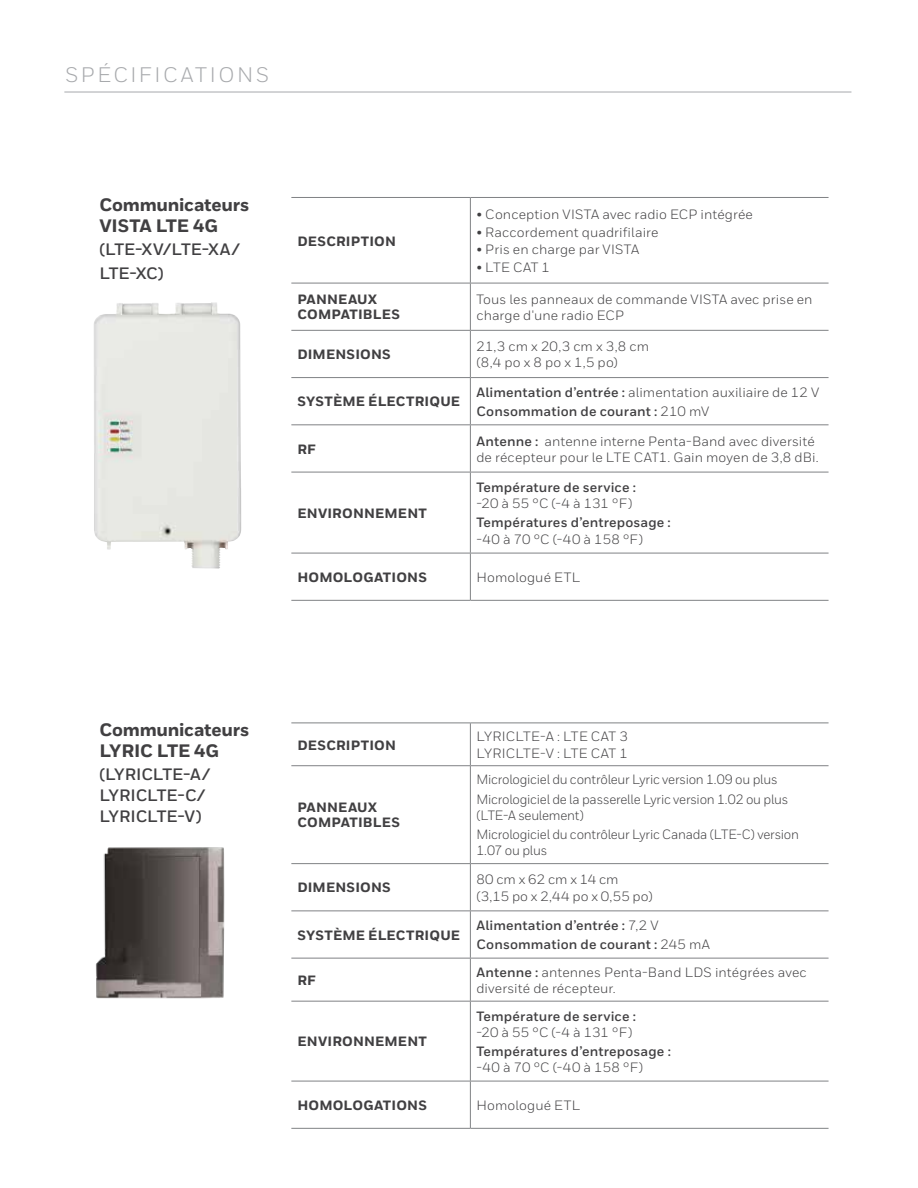
<style>
.page{position:relative;width:918px;height:1188px;background:#fff}
.page>*{position:absolute;margin:0;border:0;box-sizing:border-box;transform-origin:0 0}
.t1{font:21px "Honeywell Sans";letter-spacing:.12em;color:#a7a9ac}
.t2{font:800 18px/21px "Honeywell Sans";letter-spacing:-.015em;color:#414042}
.t3{font:700 16.5px/21px "Honeywell Sans";letter-spacing:-.005em;color:#414042}
.t4{font:13.5px/16.2px "Honeywell Sans";letter-spacing:.005em;color:#414042}
.t5{font:700 13.5px/19.2px "Honeywell Sans";letter-spacing:.01em;color:#414042}
.t6{font:800 13.5px/15px "Honeywell Sans";letter-spacing:.01em;color:#414042}
.t7{font:13.5px/19.2px "Honeywell Sans";letter-spacing:-.015em;color:#414042;scale:.95 1}
.t8{font:13.5px "Honeywell Sans";letter-spacing:.005em;color:#414042;scale:.95 1}
.s1{font-weight:400}
.s2{font-weight:700}
</style>
<div class="page">
<hr style="left:64px;top:92px;width:787px;height:1px;background:#a7a9ac">
<img style="left:94px;top:302px;width:148px;height:267px">
<img style="left:95px;top:847px;width:130px;height:152px">
<hr style="left:291px;top:553px;width:179px;height:1px;background:#808285">
<hr style="left:470px;top:553px;width:359px;height:1px;background:#808285">
<hr style="left:291px;top:283px;width:179px;height:1px;background:#808285">
<hr style="left:470px;top:283px;width:359px;height:1px;background:#808285">
<hr style="left:291px;top:330px;width:179px;height:1px;background:#808285">
<hr style="left:470px;top:330px;width:359px;height:1px;background:#808285">
<hr style="left:291px;top:377px;width:179px;height:1px;background:#808285">
<hr style="left:470px;top:377px;width:359px;height:1px;background:#808285">
<hr style="left:291px;top:424px;width:179px;height:1px;background:#808285">
<hr style="left:470px;top:424px;width:359px;height:1px;background:#808285">
<hr style="left:291px;top:472px;width:179px;height:1px;background:#808285">
<hr style="left:470px;top:472px;width:359px;height:1px;background:#808285">
<hr style="left:470px;top:198px;width:1px;height:85px;background:#808285">
<hr style="left:470px;top:283px;width:1px;height:47px;background:#808285">
<hr style="left:470px;top:331px;width:1px;height:46px;background:#808285">
<hr style="left:470px;top:378px;width:1px;height:46px;background:#808285">
<hr style="left:470px;top:425px;width:1px;height:47px;background:#808285">
<hr style="left:470px;top:472px;width:1px;height:81px;background:#808285">
<hr style="left:470px;top:553px;width:1px;height:47px;background:#808285">
<hr style="left:291px;top:600px;width:179px;height:1px;background:#808285">
<hr style="left:470px;top:600px;width:359px;height:1px;background:#808285">
<hr style="left:291px;top:197px;width:179px;height:1px;background:#808285">
<hr style="left:470px;top:197px;width:359px;height:1px;background:#808285">
<hr style="left:291px;top:1081px;width:179px;height:1px;background:#808285">
<hr style="left:470px;top:1081px;width:359px;height:1px;background:#808285">
<hr style="left:291px;top:765px;width:179px;height:1px;background:#808285">
<hr style="left:470px;top:765px;width:359px;height:1px;background:#808285">
<hr style="left:291px;top:863px;width:179px;height:1px;background:#808285">
<hr style="left:470px;top:863px;width:359px;height:1px;background:#808285">
<hr style="left:291px;top:910px;width:179px;height:1px;background:#808285">
<hr style="left:470px;top:910px;width:359px;height:1px;background:#808285">
<hr style="left:291px;top:958px;width:179px;height:1px;background:#808285">
<hr style="left:470px;top:958px;width:359px;height:1px;background:#808285">
<hr style="left:291px;top:1001px;width:179px;height:1px;background:#808285">
<hr style="left:470px;top:1001px;width:359px;height:1px;background:#808285">
<hr style="left:470px;top:723px;width:1px;height:42px;background:#808285">
<hr style="left:470px;top:766px;width:1px;height:97px;background:#808285">
<hr style="left:470px;top:864px;width:1px;height:46px;background:#808285">
<hr style="left:470px;top:911px;width:1px;height:47px;background:#808285">
<hr style="left:470px;top:959px;width:1px;height:42px;background:#808285">
<hr style="left:470px;top:1002px;width:1px;height:79px;background:#808285">
<hr style="left:470px;top:1081px;width:1px;height:47px;background:#808285">
<hr style="left:291px;top:1128px;width:179px;height:1px;background:#808285">
<hr style="left:470px;top:1128px;width:359px;height:1px;background:#808285">
<hr style="left:291px;top:723px;width:179px;height:1px;background:#808285">
<hr style="left:470px;top:723px;width:359px;height:1px;background:#808285">
<h1 class="t1" style="left:65px;top:62px;width:205px">SPÉCIFICATIONS</h1>
<h2 class="t2" style="left:99px;top:195px;width:151px">Communicateurs<br>VISTA LTE 4G</h2>
<p class="t3" style="left:99px;top:237px;width:142px;line-height:24px">(LTE-XV/LTE-XA/<br>LTE-XC)</p>
<p class="t6" style="left:297px;top:234px;width:100px">DESCRIPTION</p>
<p class="t4" style="left:476px;top:206px;width:278px">• Conception VISTA avec radio ECP intégrée</p>
<p class="t4" style="left:476px;top:224px;width:184px">• Raccordement quadrifilaire</p>
<p class="t4" style="left:476px;top:242px;width:164px">• Pris en charge par VISTA</p>
<p class="t4" style="left:476px;top:259px;width:75px">• LTE CAT 1</p>
<p class="t6" style="left:297px;top:293px;width:104px">PANNEAUX<br>COMPATIBLES</p>
<p class="t4" style="left:476px;top:291px;width:338px">Tous les panneaux de commande VISTA avec prise en charge d'une radio ECP</p>
<p class="t6" style="left:297px;top:347px;width:95px">DIMENSIONS</p>
<p class="t4" style="left:476px;top:338px;width:174px">21,3 cm x 20,3 cm x 3,8 cm (8,4 po x 8 po x 1,5 po)</p>
<p class="t6" style="left:297px;top:395px;width:164px">SYSTÈME ÉLECTRIQUE</p>
<p class="t5" style="left:476px;top:383px;width:344px">Alimentation d’entrée : <span class="s1">alimentation auxiliaire de 12 V<br></span>Consommation de courant : <span class="s1">210 mV</span></p>
<p class="t6" style="left:297px;top:442px;width:20px">RF</p>
<p class="t4" style="left:476px;top:433px;width:344px"><span class="s2">Antenne :</span> antenne interne Penta-Band avec diversité de récepteur pour le LTE CAT1. Gain moyen de 3,8 dBi.</p>
<p class="t6" style="left:297px;top:506px;width:131px">ENVIRONNEMENT</p>
<p class="t5" style="left:476px;top:478px;width:161px">Température de service :</p>
<p class="t4" style="left:476px;top:495px;width:157px">-20 à 55 °C (-4 à 131 °F)</p>
<p class="t5" style="left:476px;top:513px;width:196px">Températures d’entreposage :</p>
<p class="t4" style="left:476px;top:531px;width:168px">-40 à 70 °C (-40 à 158 °F)</p>
<p class="t6" style="left:297px;top:570px;width:131px">HOMOLOGATIONS</p>
<p class="t4" style="left:476px;top:569px;width:105px">Homologué ETL</p>
<h2 class="t2" style="left:99px;top:720px;width:151px">Communicateurs<br>LYRIC LTE 4G</h2>
<p class="t3" style="left:99px;top:764px;width:113px">(LYRICLTE-A/<br>LYRICLTE-C/<br>LYRICLTE-V)</p>
<p class="t6" style="left:297px;top:738px;width:100px">DESCRIPTION</p>
<p class="t4" style="left:476px;top:727px;width:153px;line-height:17.7px">LYRICLTE-A : LTE CAT 3<br>LYRICLTE-V : LTE CAT 1</p>
<p class="t6" style="left:297px;top:801px;width:104px">PANNEAUX<br>COMPATIBLES</p>
<p class="t7" style="left:476px;top:770px;width:330px">Micrologiciel du contrôleur Lyric version 1.09 ou plus<br>Micrologiciel de la passerelle Lyric version 1.02 ou plus</p>
<p class="t7" style="left:476px;top:806px;width:341px">(LTE-A seulement)<br>Micrologiciel du contrôleur Lyric Canada (LTE-C) version</p>
<p class="t8" style="left:476px;top:843px;width:76px">1.07 ou plus</p>
<p class="t6" style="left:297px;top:881px;width:95px">DIMENSIONS</p>
<p class="t4" style="left:476px;top:872px;width:178px">80 cm x 62 cm x 14 cm (3,15 po x 2,44 po x 0,55 po)</p>
<p class="t6" style="left:297px;top:928px;width:164px">SYSTÈME ÉLECTRIQUE</p>
<p class="t5" style="left:476px;top:916px;width:235px">Alimentation d’entrée : <span class="s1">7,2 V<br></span>Consommation de courant : <span class="s1">245 mA</span></p>
<p class="t6" style="left:297px;top:973px;width:20px">RF</p>
<p class="t4" style="left:476px;top:964px;width:332px"><span class="s2">Antenne :</span> antennes Penta-Band LDS intégrées avec diversité de récepteur.</p>
<p class="t6" style="left:297px;top:1035px;width:131px">ENVIRONNEMENT</p>
<p class="t5" style="left:476px;top:1007px;width:161px">Température de service :</p>
<p class="t4" style="left:476px;top:1024px;width:157px">-20 à 55 °C (-4 à 131 °F)</p>
<p class="t5" style="left:476px;top:1042px;width:196px">Températures d’entreposage :</p>
<p class="t4" style="left:476px;top:1059px;width:168px">-40 à 70 °C (-40 à 158 °F)</p>
<p class="t6" style="left:297px;top:1098px;width:131px">HOMOLOGATIONS</p>
<p class="t4" style="left:476px;top:1097px;width:105px">Homologué ETL</p>
</div>
